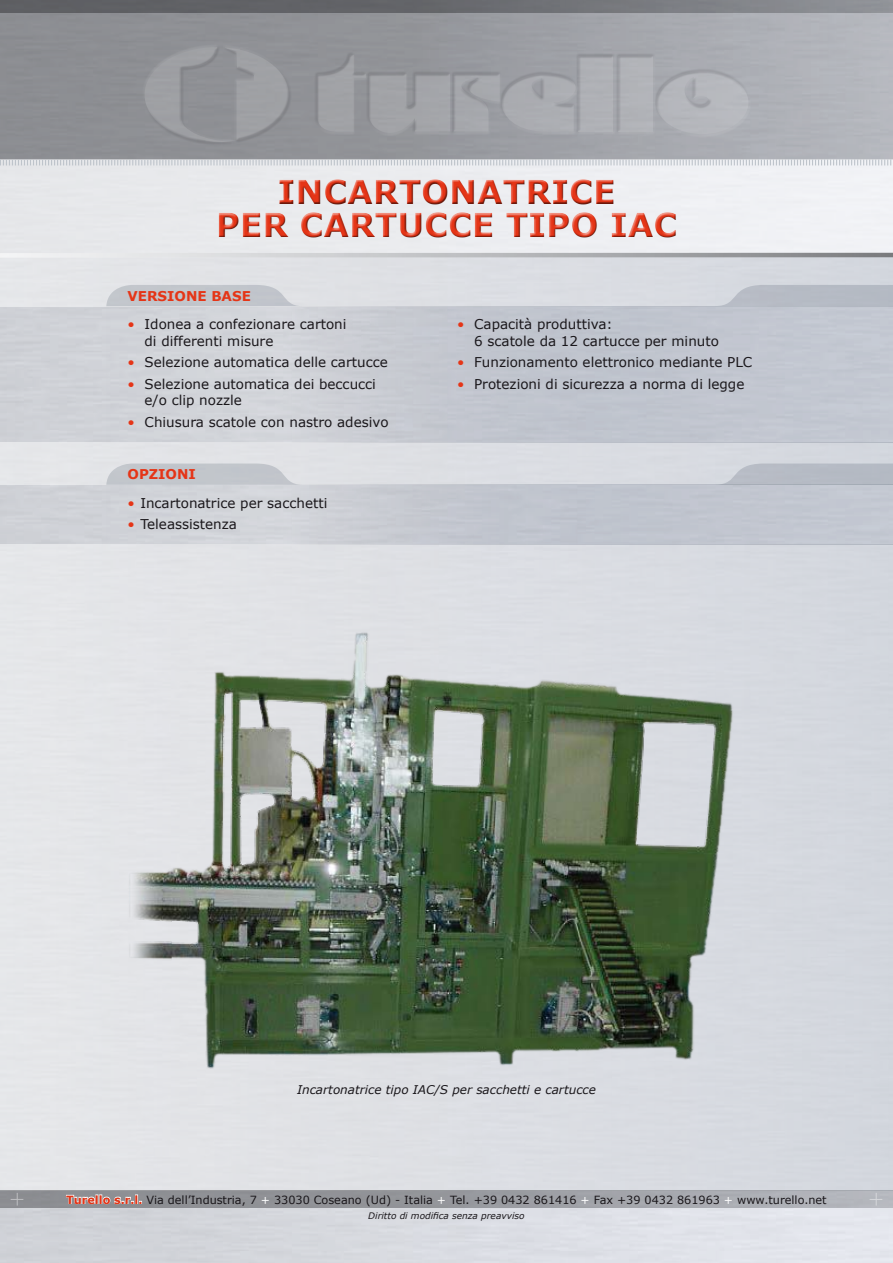
<style>
.page{position:relative;width:893px;height:1263px;background:#fff}
.page>*{position:absolute;margin:0;border:0;box-sizing:border-box;transform-origin:0 0}
.t1{font:700 33px/33px "Verdana";color:#e53517}
.t2{font:13.5px/16.5px "Verdana";color:#1a171b}
.t3{font:700 13.5px "Verdana";color:#e53517}
.t4{font:italic 12px "Verdana";color:#1a171b}
.t5{font:11.25px "Verdana";color:#1a171b}
.t6{font:italic 9px "Verdana";color:#1a171b}
.s1{color:#e53517}
.s2{font-weight:700;color:#e53517}
.s3{color:#fff}
</style>
<div class="page">
<div style="left:0;top:544px;width:893px;height:647px;background:linear-gradient(to right,#e6e7e9,#d3d7de)"></div>
<div style="left:0;top:257px;width:893px;height:49px;background:#dddfe4"></div>
<div style="left:0;top:442px;width:893px;height:43px;background:#dddfe3"></div>
<svg style="left:715px;top:463px;width:178px;height:22px;background:#b9bec7"></svg>
<svg style="left:718px;top:285px;width:175px;height:21px;background:#b9bdc7"></svg>
<div style="left:106px;top:485px;width:787px;height:59px;background:linear-gradient(to right,#d1d3d8,#bdc2cd)"></div>
<div style="left:106px;top:306px;width:787px;height:136px;background:linear-gradient(to right,#d1d3d8,#bcc2cd)"></div>
<svg style="left:106px;top:463px;width:192px;height:22px;background:#c6c9cf"></svg>
<svg style="left:106px;top:285px;width:191px;height:21px;background:#c4c8ce"></svg>
<div style="left:0;top:0;width:893px;height:159px;background:linear-gradient(to right,#848589,#b2b4bb)"></div>
<svg style="left:0;top:0;width:893px;height:13px;background:#6e6f74"></svg>
<div style="left:0;top:159px;width:893px;height:94px;background:#ebecef"></div>
<div style="left:308px;top:45px;width:450px;height:99px;background:#1a171b;opacity:.75"></div>
<div style="left:214px;top:37px;width:83px;height:112px;background:#909196"></div>
<svg style="left:245px;top:51px;width:44px;height:89px"></svg>
<div style="left:135px;top:37px;width:110px;height:114px;background:#1a171b;opacity:.75"></div>
<svg style="left:0;top:158px;width:893px;height:8px"></svg>
<svg style="left:0;top:253px;width:893px;height:5px"></svg>
<div style="left:0;top:1191px;width:893px;height:17px;background:linear-gradient(to right,#848589,#b2b4bb)"></div>
<svg style="left:11px;top:1193px;width:12px;height:12px"></svg>
<svg style="left:870px;top:1193px;width:12px;height:12px"></svg>
<svg style="left:66px;top:1194px;width:76px;height:11px"></svg>
<img style="left:134px;top:629px;width:692px;height:506px">
<h1 class="t1" style="left:216px;top:176px;width:437px;text-indent:62px">INCARTONATRICE<br>PER CARTUCCE TIPO IAC</h1>
<p class="t3" style="left:128px;top:287px;width:125px">VERSIONE BASE</p>
<p class="t2" style="left:145px;top:316px;width:203px;text-indent:-17px"><span class="s1">•</span> Idonea a confezionare cartoni di differenti misure</p>
<p class="t2" style="left:128px;top:354px;width:262px"><span class="s1">•</span> Selezione automatica delle cartucce</p>
<p class="t2" style="left:145px;top:376px;width:233px;text-indent:-17px"><span class="s1">•</span> Selezione automatica dei beccucci e/o clip nozzle</p>
<p class="t2" style="left:128px;top:414px;width:262px"><span class="s1">•</span> Chiusura scatole con nastro adesivo</p>
<p class="t3" style="left:128px;top:466px;width:70px">OPZIONI</p>
<p class="t2" style="left:128px;top:495px;width:201px"><span class="s1">•</span> Incartonatrice per sacchetti</p>
<p class="t2" style="left:128px;top:516px;width:111px"><span class="s1">•</span> Teleassistenza</p>
<p class="t2" style="left:474px;top:316px;width:246px;text-indent:-17px"><span class="s1">•</span> Capacità produttiva:<br>6 scatole da 12 cartucce per minuto</p>
<p class="t2" style="left:457px;top:354px;width:297px"><span class="s1">•</span> Funzionamento elettronico mediante PLC</p>
<p class="t2" style="left:457px;top:376px;width:289px"><span class="s1">•</span> Protezioni di sicurezza a norma di legge</p>
<p class="t4" style="left:297px;top:1081px;width:300px">Incartonatrice tipo IAC/S per sacchetti e cartucce</p>
<p class="t5" style="left:66px;top:1192px;width:762px"><span class="s2">TURELLO S.R.L.</span> Via dell’Industria, 7 <span class="s3">+</span> 33030 Coseano (Ud) - Italia <span class="s3">+</span> Tel. +39 0432 861416 <span class="s3">+</span> Fax +39 0432 861963 <span class="s3">+</span> www.turello.net</p>
<p class="t6" style="left:368px;top:1210px;width:158px">Diritto di modifica senza preavviso</p>
</div>
